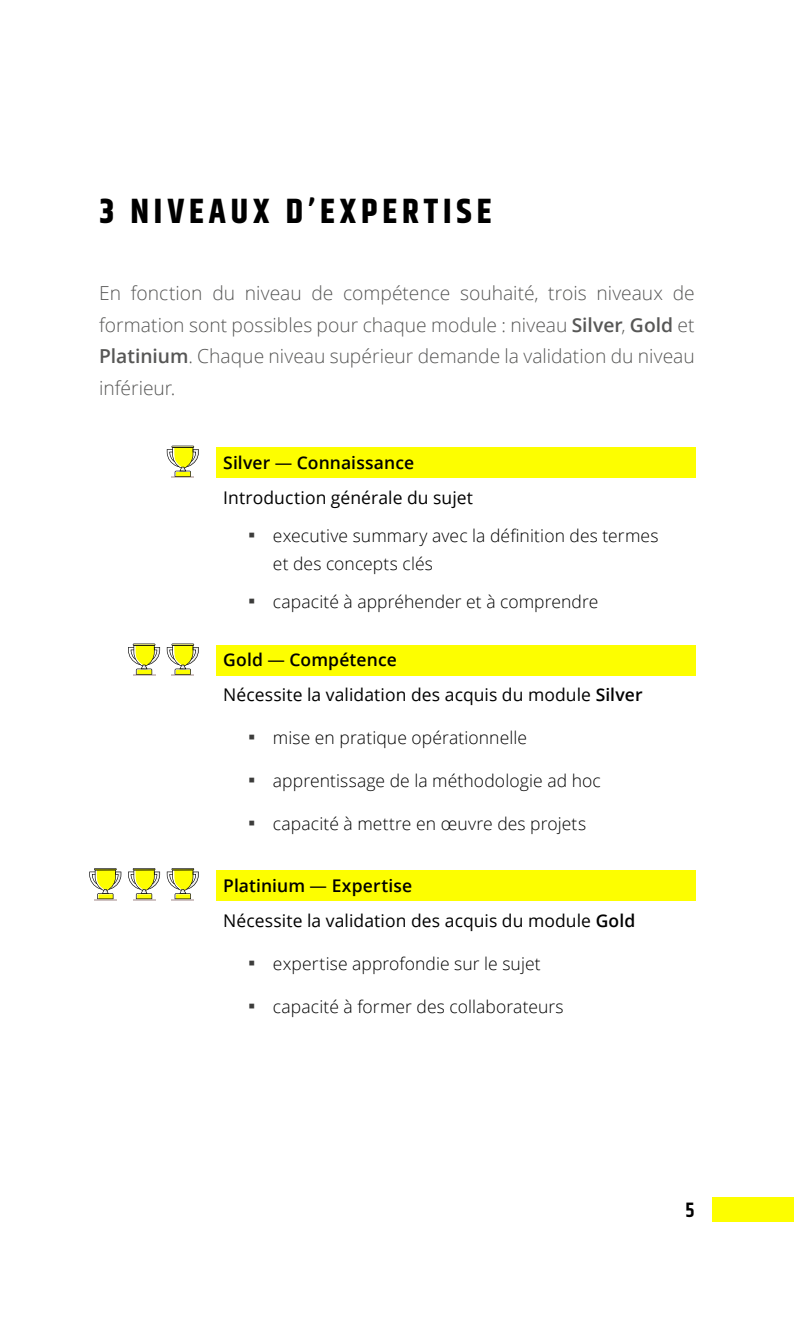
<style>
.page{position:relative;width:794px;height:1340px;background:#fff}
.page>*{position:absolute;margin:0;border:0;box-sizing:border-box;transform-origin:0 0}
.t1{font:700 35px "Khand";letter-spacing:.14em;color:#000}
.t2{font:600 21px "Khand";color:#000}
.t3{font:300 19.25px/31.5px "Open Sans";color:#575756;text-align:justify}
.t4{font:300 17.5px/28px "Open Sans";letter-spacing:.005em;color:#000}
.t5{font:17.5px/35px "Open Sans";letter-spacing:.005em;color:#000}
.s1{font-weight:600}
.s2{font-family:"Arial";font-weight:400;font-size:21px;color:#3c3c3b}
</style>
<div class="page">
<div style="left:711px;top:1197px;width:83px;height:25px;background:#fdfe00"></div>
<div style="left:216px;top:447px;width:479px;height:31px;background:#fdfe00"></div>
<div style="left:216px;top:645px;width:479px;height:30px;background:#fdfe00"></div>
<div style="left:216px;top:870px;width:479px;height:31px;background:#fdfe00"></div>
<svg style="left:167px;top:868px;width:32px;height:32px"></svg>
<hr style="left:172px;top:674px;width:22px;height:2px;background:#cfc2c2">
<svg style="left:167px;top:643px;width:32px;height:31px"></svg>
<hr style="left:172px;top:476px;width:22px;height:2px;background:#cfc2c2">
<svg style="left:167px;top:445px;width:32px;height:32px"></svg>
<svg style="left:128px;top:868px;width:32px;height:32px"></svg>
<hr style="left:133px;top:674px;width:22px;height:2px;background:#cfc2c2">
<svg style="left:128px;top:643px;width:32px;height:31px"></svg>
<svg style="left:89px;top:868px;width:32px;height:32px"></svg>
<h1 class="t1" style="left:99px;top:186px;width:393px">3 NIVEAUX D’EXPERTISE</h1>
<p class="t3" style="left:99px;top:277px;width:597px">En fonction du niveau de compétence souhaité, trois niveaux de formation sont possibles pour chaque module : niveau <span class="s1">Silver</span>, <span class="s1">Gold</span> et <span class="s1">Platinium</span>. Chaque niveau supérieur demande la validation du niveau inférieur.</p>
<p class="t5" style="left:223px;top:445px;width:251px"><span class="s1">Silver</span> — <span class="s1">Connaissance<br></span>Introduction générale du sujet</p>
<p class="t4" style="left:273px;top:521px;width:387px;text-indent:-25px"><span class="s2">▪</span> executive summary avec la définition des termes et des concepts clés</p>
<p class="t4" style="left:248px;top:587px;width:352px"><span class="s2">▪</span> capacité à appréhender et à comprendre</p>
<p class="t5" style="left:223px;top:641px;width:421px"><span class="s1">Gold</span> — <span class="s1">Compétence<br></span>Nécessite la validation des acquis du module <span class="s1">Silver</span></p>
<p class="t4" style="left:248px;top:723px;width:280px"><span class="s2">▪</span> mise en pratique opérationnelle</p>
<p class="t4" style="left:248px;top:766px;width:354px"><span class="s2">▪</span> apprentissage de la méthodologie ad hoc</p>
<p class="t4" style="left:248px;top:808px;width:339px"><span class="s2">▪</span> capacité à mettre en œuvre des projets</p>
<p class="t5" style="left:223px;top:868px;width:413px"><span class="s1">Platinium</span> — <span class="s1">Expertise<br></span>Nécessite la validation des acquis du module <span class="s1">Gold</span></p>
<p class="t4" style="left:248px;top:949px;width:294px"><span class="s2">▪</span> expertise approfondie sur le sujet</p>
<p class="t4" style="left:248px;top:992px;width:317px"><span class="s2">▪</span> capacité à former des collaborateurs</p>
<p class="t2" style="left:685px;top:1196px;width:11px">5</p>
</div>
